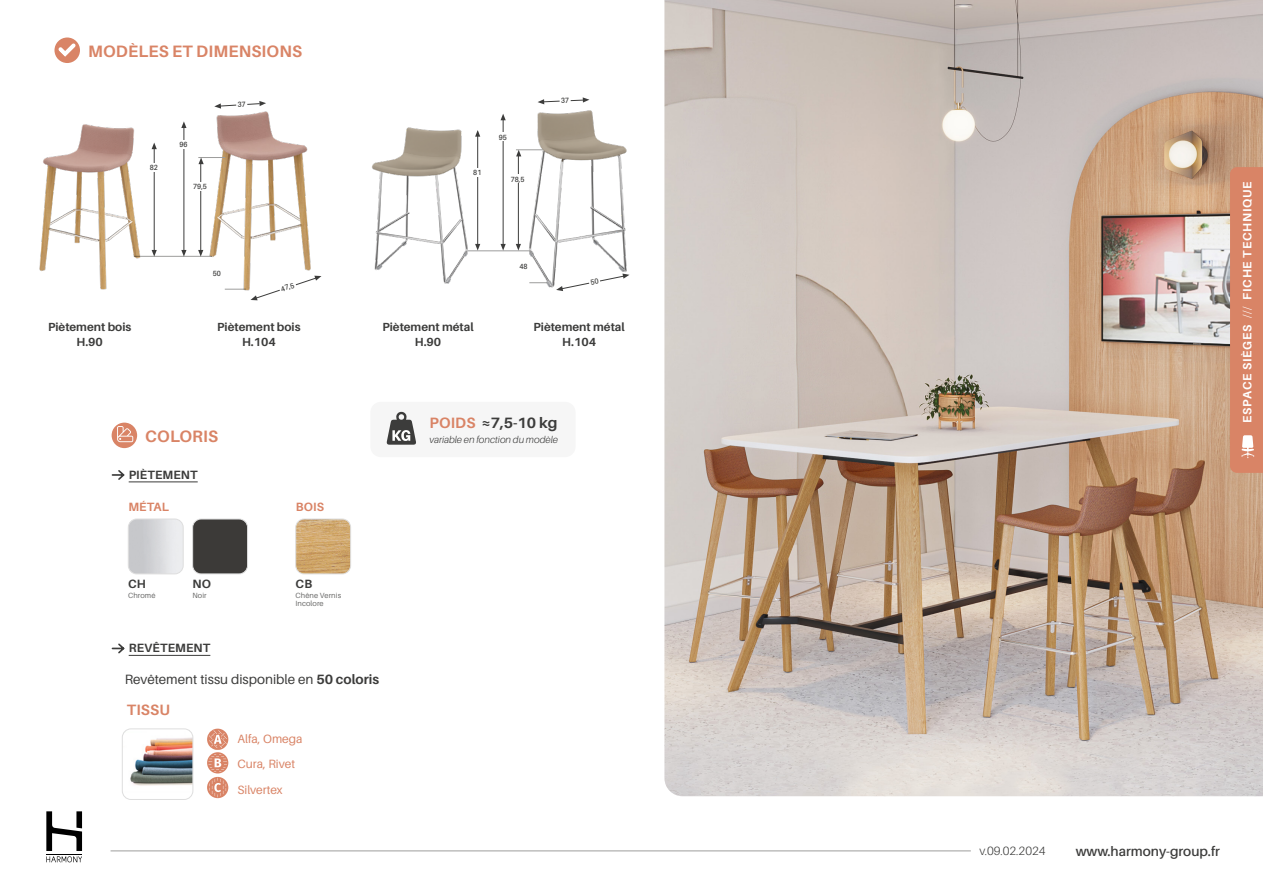
<style>
.page{position:relative;width:1263px;height:893px;background:#fff}
.page>*{position:absolute;margin:0;border:0;box-sizing:border-box;transform-origin:0 0}
.t1{font:700 16.5px "Aileron";letter-spacing:.01em;color:#d98466}
.t2{font:700 15px "Aileron";letter-spacing:.01em;color:#3c3c3b}
.t3{font:700 15px "Aileron";letter-spacing:.01em;color:#d98466}
.t4{font:13.5px "Aileron";color:#3c3c3b}
.t5{font:600 13.5px "Aileron";color:#3c3c3b}
.t6{font:12px "Aileron";color:#d98466}
.t7{font:700 12px "Aileron";letter-spacing:.06em;color:#fff}
.t8{font:700 12px "Aileron";letter-spacing:.01em;color:#3c3c3b}
.t9{font:300 12px "Aileron";color:#3c3c3b}
.t10{font:700 12px "Aileron";letter-spacing:.01em;color:#d98466}
.t11{font:700 11.7px/14.7px "Aileron";color:#3c3c3b;text-align:center}
.t12{font:italic 300 9.75px "Aileron";color:#3c3c3b}
.t13{font:7.5px/8.2px "Aileron";letter-spacing:.01em;color:#6b6b6a}
.t14{font:600 7.5px "Aileron";color:#3c3c3b;scale:.9 1}
.s1{color:#d98466}
.s2{font-weight:700}
.s3{font-weight:300}
</style>
<div class="page">
<svg style="left:46px;top:811px;width:36px;height:51px"></svg>
<hr style="left:111px;top:851px;width:860px;height:1px;background:#9d9d9c">
<div style="left:112px;top:423px;width:25px;height:25px;background:#d98466;border-radius:50%"></div>
<svg style="left:117px;top:426px;width:16px;height:16px"></svg>
<hr style="left:129px;top:655px;width:81px;height:1px;background:#3c3c3b">
<svg style="left:111px;top:643px;width:14px;height:11px"></svg>
<div style="left:54px;top:38px;width:26px;height:25px;background:#d98466;border-radius:50%"></div>
<svg style="left:58px;top:43px;width:18px;height:14px"></svg>
<img style="left:128px;top:519px;width:55px;height:55px">
<div style="left:128px;top:519px;width:55px;height:55px;border:1px solid #dedede;border-radius:9px"></div>
<div style="left:193px;top:519px;width:55px;height:55px;background:#3c3a38;border-radius:9px"></div>
<div style="left:192px;top:519px;width:56px;height:55px;border:1px solid #dedede;border-radius:9px"></div>
<img style="left:296px;top:519px;width:55px;height:55px">
<div style="left:296px;top:519px;width:55px;height:55px;border:1px solid #dedede;border-radius:9px"></div>
<hr style="left:129px;top:482px;width:69px;height:1px;background:#3c3c3b">
<svg style="left:111px;top:470px;width:14px;height:10px"></svg>
<img style="left:664px;top:0;width:599px;height:796px">
<svg style="left:500px;top:114px;width:4px;height:6px"></svg>
<svg style="left:500px;top:244px;width:4px;height:7px"></svg>
<hr style="left:503px;top:118px;width:1px;height:127px;background:#3c3c3b">
<div style="left:497px;top:132px;width:11px;height:9px;background:#fff"></div>
<hr style="left:468px;top:251px;width:62px;height:1px;background:#9d9d9c">
<img style="left:504px;top:99px;width:126px;height:189px">
<img style="left:372px;top:127px;width:126px;height:157px">
<svg style="left:475px;top:130px;width:5px;height:7px"></svg>
<svg style="left:475px;top:244px;width:5px;height:7px"></svg>
<hr style="left:477px;top:132px;width:1px;height:113px;background:#3c3c3b">
<div style="left:472px;top:168px;width:11px;height:8px;background:#fff"></div>
<img style="left:176px;top:111px;width:146px;height:190px">
<svg style="left:181px;top:121px;width:5px;height:7px"></svg>
<svg style="left:181px;top:250px;width:5px;height:6px"></svg>
<hr style="left:184px;top:126px;width:1px;height:126px;background:#3c3c3b">
<div style="left:178px;top:140px;width:11px;height:8px;background:#fff"></div>
<svg style="left:198px;top:157px;width:27px;height:7px"></svg>
<svg style="left:198px;top:250px;width:5px;height:6px"></svg>
<hr style="left:200px;top:163px;width:1px;height:90px;background:#3c3c3b">
<div style="left:192px;top:182px;width:17px;height:9px;background:#fff"></div>
<hr style="left:134px;top:256px;width:78px;height:1px;background:#9d9d9c">
<svg style="left:225px;top:276px;width:96px;height:24px"></svg>
<div style="left:211px;top:269px;width:11px;height:8px;background:#fff"></div>
<img style="left:39px;top:124px;width:136px;height:166px">
<svg style="left:152px;top:143px;width:5px;height:6px"></svg>
<svg style="left:152px;top:250px;width:5px;height:7px"></svg>
<hr style="left:154px;top:148px;width:1px;height:104px;background:#3c3c3b">
<div style="left:148px;top:163px;width:11px;height:8px;background:#fff"></div>
<div style="left:370px;top:402px;width:206px;height:55px;background:#f6f6f6;border-radius:10px"></div>
<svg style="left:386px;top:411px;width:30px;height:34px"></svg>
<svg style="left:207px;top:728px;width:22px;height:70px"></svg>
<img style="left:122px;top:729px;width:71px;height:69px">
<div style="left:122px;top:729px;width:71px;height:71px;border:1px solid #dedede;border-radius:9px"></div>
<div style="left:1230px;top:167px;width:33px;height:306px;background:#d98466"></div>
<svg style="left:556px;top:274px;width:73px;height:17px"></svg>
<svg style="left:538px;top:97px;width:51px;height:7px"></svg>
<svg style="left:214px;top:101px;width:52px;height:8px"></svg>
<h1 class="t1" style="left:88px;top:42px;width:215px">MODÈLES ET DIMENSIONS</h1>
<p class="t14" style="left:150px;top:163px;width:11px">82</p>
<p class="t14" style="left:180px;top:140px;width:11px">96</p>
<p class="t14" style="left:193px;top:183px;width:17px">79,5</p>
<p class="t14" style="left:213px;top:269px;width:11px">50</p>
<p class="t14" style="left:280px;top:285px;width:17px;rotate:-19deg">47,5</p>
<p class="t14" style="left:473px;top:168px;width:11px">81</p>
<p class="t14" style="left:499px;top:133px;width:11px">95</p>
<p class="t14" style="left:511px;top:175px;width:17px">78,5</p>
<p class="t14" style="left:519px;top:262px;width:11px">48</p>
<p class="t11" style="left:48px;top:319px;width:85px">Piètement bois<br>H.90</p>
<p class="t11" style="left:217px;top:319px;width:85px">Piètement bois<br>H.104</p>
<p class="t11" style="left:534px;top:319px;width:93px">Piètement métal<br>H.104</p>
<p class="t11" style="left:382px;top:319px;width:93px">Piètement métal<br>H.90</p>
<h1 class="t1" style="left:145px;top:427px;width:74px">COLORIS</h1>
<p class="t2" style="left:430px;top:414px;width:129px"><span class="s1">POIDS</span> ≈7,5-10 kg</p>
<p class="t12" style="left:429px;top:434px;width:130px">variable en fonction du modèle</p>
<p class="t8" style="left:129px;top:468px;width:70px">PIÈTEMENT</p>
<p class="t10" style="left:128px;top:500px;width:42px">MÉTAL</p>
<p class="t8" style="left:128px;top:577px;width:19px">CH</p>
<p class="t13" style="left:128px;top:591px;width:29px">Chromé</p>
<p class="t8" style="left:193px;top:577px;width:20px">NO</p>
<p class="t13" style="left:192px;top:591px;width:16px">Noir</p>
<p class="t8" style="left:129px;top:641px;width:83px">REVÊTEMENT</p>
<p class="t10" style="left:296px;top:500px;width:30px">BOIS</p>
<p class="t8" style="left:296px;top:577px;width:18px">CB</p>
<p class="t13" style="left:296px;top:591px;width:47px">Chêne Vernis<br>Incolore</p>
<p class="t4" style="left:125px;top:672px;width:256px">Revêtement tissu disponible en <span class="s2">50 coloris</span></p>
<p class="t3" style="left:127px;top:702px;width:45px">TISSU</p>
<p class="t6" style="left:237px;top:732px;width:67px">Alfa, Omega</p>
<p class="t6" style="left:237px;top:757px;width:59px">Cura, Rivet</p>
<p class="t6" style="left:237px;top:783px;width:47px">Silvertex</p>
<p class="t7" style="left:1240px;top:423px;width:242px;rotate:-90deg">ESPACE SIÈGES <span class="s3">///</span> FICHE TECHNIQUE</p>
<p class="t9" style="left:979px;top:844px;width:68px">v.09.02.2024</p>
<p class="t5" style="left:1076px;top:843px;width:146px">www.harmony-group.fr</p>
</div>
